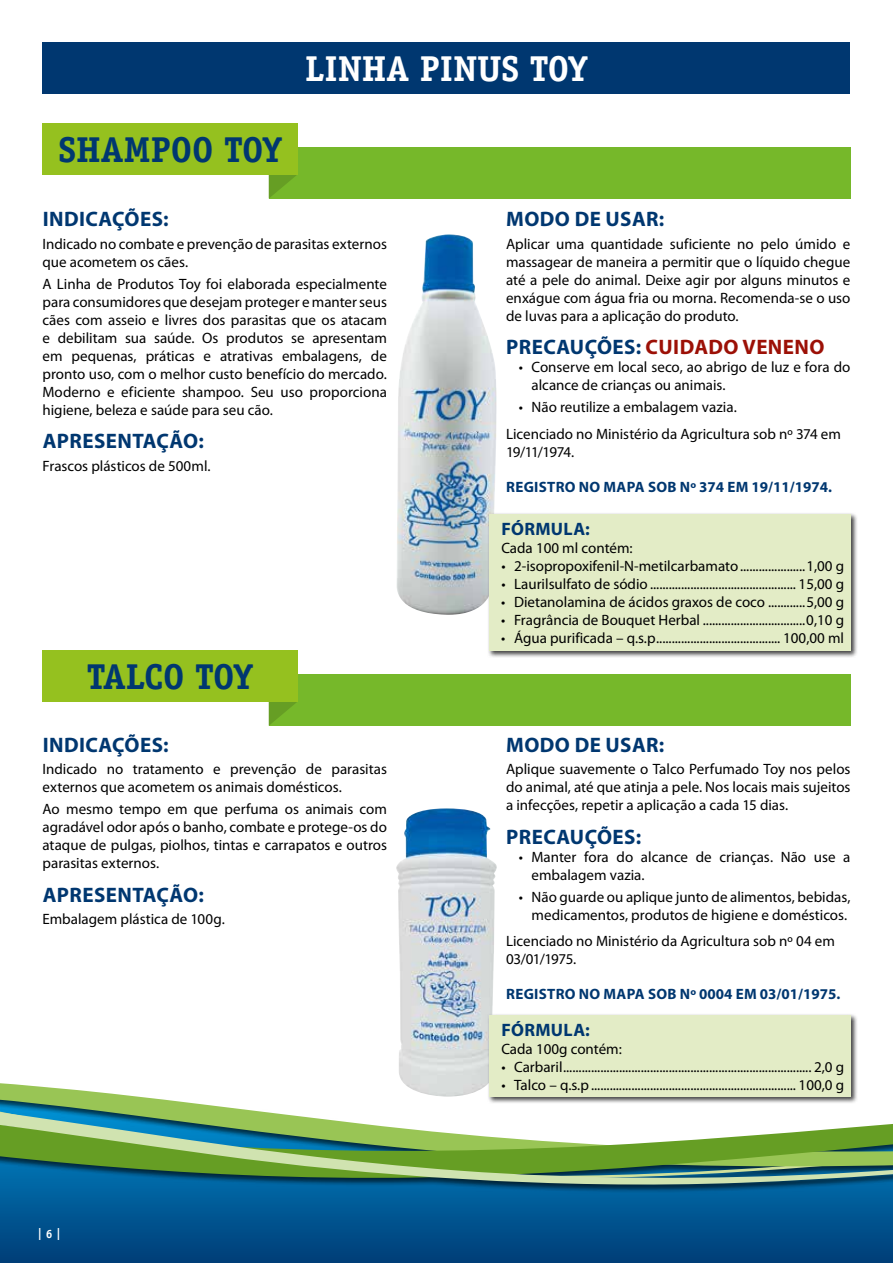
<style>
.page{position:relative;width:893px;height:1263px;background:#fff}
.page>*{position:absolute;margin:0;border:0;box-sizing:border-box;transform-origin:0 0}
.t1{font:700 36px "Officina Serif Std";color:#fff}
.t2{font:700 36px "Officina Serif Std";color:#003770}
.t3{font:700 36px "Officina Serif Std";letter-spacing:-.02em;color:#003770}
.t4{font:700 21px "Myriad Pro";letter-spacing:.02em;color:#003770}
.t5{font:700 21px "Myriad Pro";letter-spacing:.02em;color:#9c1006}
.t6{font:700 18px "Myriad Pro";letter-spacing:.02em;color:#003770}
.t7{font:15px/18px "Myriad Pro";color:#000}
.t8{font:700 15px "Myriad Pro";letter-spacing:.015em;color:#003770}
.t9{font:700 12px "Officina Serif Std";color:#fff}
.s1{color:#003770}
</style>
<div class="page">
<svg style="left:0;top:1193px;width:893px;height:70px;background:#004f8a"></svg>
<div style="left:0;top:1082px;width:893px;height:111px;background:#000;opacity:.65"></div>
<svg style="left:0;top:1082px;width:893px;height:12px"></svg>
<svg style="left:0;top:1094px;width:893px;height:16px"></svg>
<svg style="left:0;top:1110px;width:893px;height:80px"></svg>
<div style="left:43px;top:43px;width:807px;height:51px;background:#003770"></div>
<div style="left:269px;top:148px;width:581px;height:51px;background:#76b82a"></div>
<div style="left:269px;top:675px;width:581px;height:51px;background:#76b82a"></div>
<svg style="left:269px;top:174px;width:29px;height:24px"></svg>
<svg style="left:269px;top:701px;width:29px;height:24px"></svg>
<div style="left:43px;top:123px;width:255px;height:51px;background:#95c11f"></div>
<div style="left:43px;top:650px;width:255px;height:51px;background:#95c11f"></div>
<img style="left:396px;top:234px;width:101px;height:381px">
<img style="left:396px;top:808px;width:101px;height:288px">
<div style="left:487px;top:512px;width:371px;height:146px;background:#000;opacity:.75"></div>
<div style="left:489px;top:514px;width:361px;height:136px;background:#e3ecc6"></div>
<div style="left:487px;top:1013px;width:371px;height:91px;background:#000;opacity:.75"></div>
<div style="left:489px;top:1015px;width:361px;height:81px;background:#e3ecc6"></div>
<h1 class="t2" style="left:58px;top:127px;width:226px">SHAMPOO TOY</h1>
<h1 class="t1" style="left:305px;top:46px;width:284px">LINHA PINUS TOY</h1>
<h2 class="t4" style="left:43px;top:205px;width:127px">INDICAÇÕES:</h2>
<p class="t7" style="left:43px;top:234px;width:346px">Indicado no combate e prevenção de parasitas externos que acometem os cães.</p>
<p class="t7" style="left:43px;top:274px;width:346px;text-align:justify">A Linha de Produtos Toy foi elaborada especialmente para consumidores que desejam proteger e manter seus cães com asseio e livres dos parasitas que os atacam e debilitam sua saúde. Os produtos se apresentam em pequenas, práticas e atrativas embalagens, de pronto uso, com o melhor custo benefício do mercado.<br>Moderno e eficiente shampoo. Seu uso proporciona higiene, beleza e saúde para seu cão.</p>
<h2 class="t4" style="left:43px;top:428px;width:163px">APRESENTAÇÃO:</h2>
<p class="t7" style="left:43px;top:456px;width:170px">Frascos plásticos de 500ml.</p>
<h1 class="t3" style="left:87px;top:654px;width:168px">TALCO TOY</h1>
<h2 class="t4" style="left:43px;top:731px;width:127px">INDICAÇÕES:</h2>
<p class="t7" style="left:43px;top:760px;width:346px">Indicado no tratamento e prevenção de parasitas externos que acometem os animais domésticos.</p>
<p class="t7" style="left:43px;top:800px;width:346px;text-align:justify">Ao mesmo tempo em que perfuma os animais com agradável odor após o banho, combate e protege-os do ataque de pulgas, piolhos, tintas e carrapatos e outros parasitas externos.</p>
<h2 class="t4" style="left:43px;top:881px;width:163px">APRESENTAÇÃO:</h2>
<p class="t7" style="left:43px;top:910px;width:184px">Embalagem plástica de 100g.</p>
<p class="t9" style="left:38px;top:1225px;width:25px">| 6 |</p>
<h2 class="t4" style="left:506px;top:205px;width:160px">MODO DE USAR:</h2>
<p class="t7" style="left:506px;top:234px;width:346px;text-align:justify">Aplicar uma quantidade suficiente no pelo úmido e massagear de maneira a permitir que o líquido chegue até a pele do animal. Deixe agir por alguns minutos e enxágue com água fria ou morna. Recomenda-se o uso de luvas para a aplicação do produto.</p>
<h2 class="t5" style="left:506px;top:333px;width:320px"><span class="s1">PRECAUÇÕES:</span> CUIDADO VENENO</h2>
<p class="t7" style="left:531px;top:358px;width:320px;text-indent:-13px">• Conserve em local seco, ao abrigo de luz e fora do alcance de crianças ou animais.</p>
<p class="t7" style="left:506px;top:394px;width:336px;line-height:26.5px;text-indent:13px">• Não reutilize a embalagem vazia.<br>Licenciado no Ministério da Agricultura sob nº 374 em</p>
<p class="t7" style="left:506px;top:443px;width:70px">19/11/1974.</p>
<p class="t8" style="left:506px;top:477px;width:327px">REGISTRO NO MAPA SOB Nº 374 EM 19/11/1974.</p>
<p class="t6" style="left:501px;top:517px;width:90px">FÓRMULA:</p>
<p class="t7" style="left:501px;top:539px;width:133px">Cada 100 ml contém:</p>
<p class="t7" style="left:501px;top:557px;width:344px">• 2-isopropoxifenil-N-metilcarbamato.....................1,00 g</p>
<p class="t7" style="left:501px;top:575px;width:344px">• Laurilsulfato de sódio ............................................... 15,00 g</p>
<p class="t7" style="left:501px;top:593px;width:344px">• Dietanolamina de ácidos graxos de coco ............5,00 g</p>
<p class="t7" style="left:501px;top:611px;width:344px">• Fragrância de Bouquet Herbal .................................0,10 g</p>
<p class="t7" style="left:501px;top:629px;width:344px">• Água purificada – q.s.p........................................ 100,00 ml</p>
<h2 class="t4" style="left:506px;top:731px;width:160px">MODO DE USAR:</h2>
<p class="t7" style="left:506px;top:760px;width:346px;text-align:justify">Aplique suavemente o Talco Perfumado Toy nos pelos do animal, até que atinja a pele. Nos locais mais sujeitos a infecções, repetir a aplicação a cada 15 dias.</p>
<h2 class="t4" style="left:506px;top:823px;width:136px">PRECAUÇÕES:</h2>
<p class="t7" style="left:531px;top:847px;width:320px;text-indent:-13px">• Manter fora do alcance de crianças. Não use a embalagem vazia.</p>
<p class="t7" style="left:519px;top:888px;width:333px;text-align:right">• Não guarde ou aplique junto de alimentos, bebidas, medicamentos, produtos de higiene e domésticos.</p>
<p class="t7" style="left:506px;top:932px;width:330px">Licenciado no Ministério da Agricultura sob nº 04 em<br>03/01/1975.</p>
<p class="t8" style="left:506px;top:984px;width:336px">REGISTRO NO MAPA SOB Nº 0004 EM 03/01/1975.</p>
<p class="t6" style="left:501px;top:1018px;width:90px">FÓRMULA:</p>
<p class="t7" style="left:501px;top:1039px;width:122px">Cada 100g contém:</p>
<p class="t7" style="left:501px;top:1057px;width:344px">• Carbaril................................................................................ 2,0 g</p>
<p class="t7" style="left:501px;top:1075px;width:344px">• Talco – q.s.p.................................................................. 100,0 g</p>
</div>
